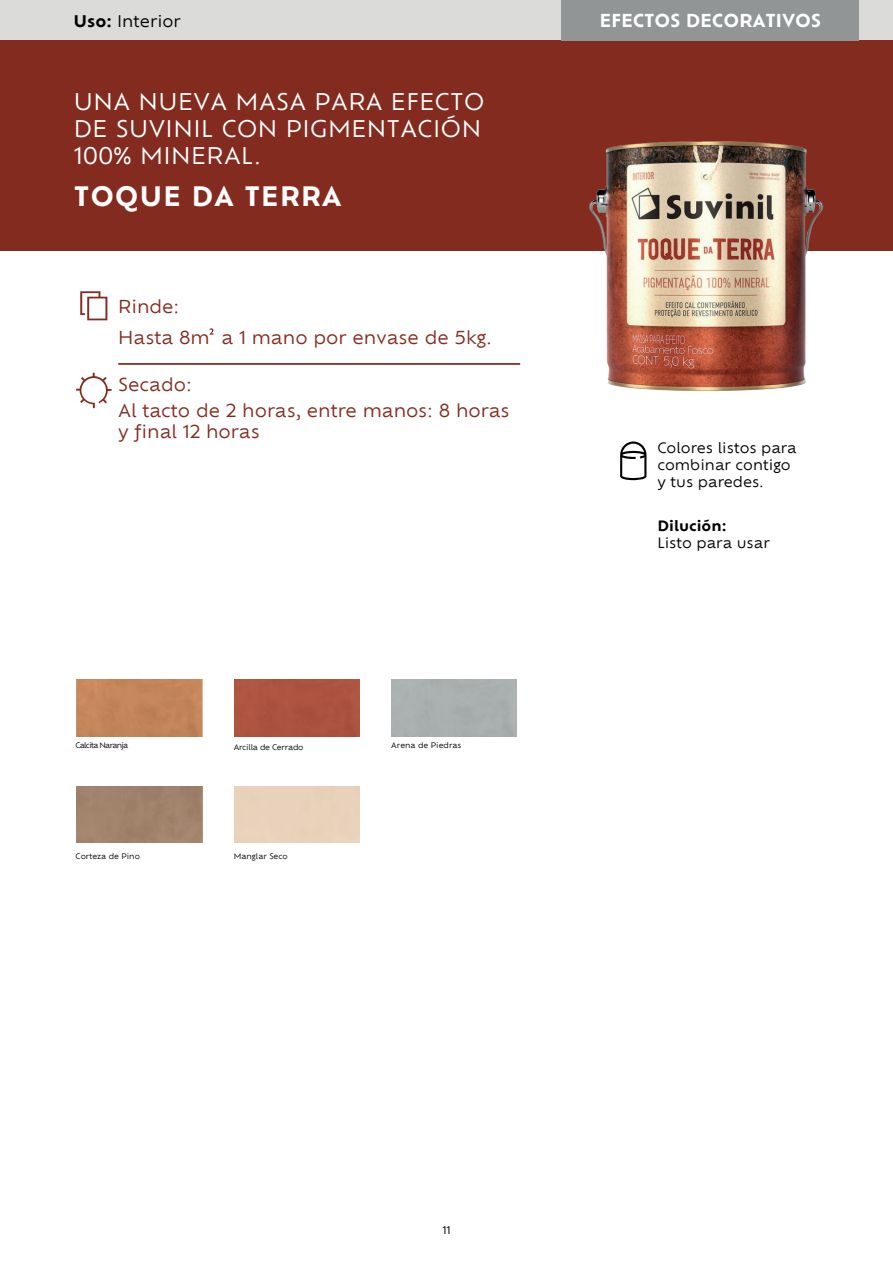
<style>
.page{position:relative;width:893px;height:1263px;background:#fff}
.page>*{position:absolute;margin:0;border:0;box-sizing:border-box;transform-origin:0 0}
.t1{font:700 26.25px "Suvinil Sans";letter-spacing:.03em;color:#fff}
.t2{font:22.5px/27px "Suvinil Sans";letter-spacing:.02em;color:#fff}
.t3{font:17.55px/30.9px "Suvinil Sans";color:#842b1f}
.t4{font:700 17.55px "Suvinil Sans";letter-spacing:-.015em;color:#fff}
.t5{font:15.75px "Suvinil Sans";color:#000001}
.t6{font:13.95px/16.8px "Suvinil Sans";color:#000001}
.t7{font:700 13.95px "Suvinil Sans";color:#000001}
.t8{font:10.5px "Suvinil Sans";color:#000001}
.t9{font:7.5px "Suvinil Sans";color:#000001}
.t10{font:7.5px "Suvinil Sans";letter-spacing:-.025em;color:#000001}
.t11{font:7.5px "Suvinil Sans";letter-spacing:-.095em;color:#000001}
.s1{font-weight:700}
</style>
<div class="page">
<div style="left:0;top:40px;width:893px;height:211px;background:#842b1f"></div>
<div style="left:0;top:0;width:893px;height:40px;background:#dbdcda"></div>
<svg style="left:80px;top:291px;width:27px;height:29px"></svg>
<svg style="left:76px;top:373px;width:36px;height:35px"></svg>
<hr style="left:118px;top:363px;width:402px;height:2px;background:#842b1f">
<svg style="left:620px;top:441px;width:26px;height:39px"></svg>
<div style="left:77px;top:680px;width:125px;height:56px;background:#c3845a"></div>
<div style="left:234px;top:680px;width:126px;height:56px;background:#ab5440"></div>
<div style="left:77px;top:786px;width:125px;height:57px;background:#a1826b"></div>
<img style="left:589px;top:141px;width:235px;height:250px">
<svg style="left:591px;top:203px;width:16px;height:46px"></svg>
<svg style="left:805px;top:203px;width:16px;height:47px"></svg>
<div style="left:561px;top:0;width:298px;height:40px;background:#929595"></div>
<svg style="left:209px;top:328px;width:5px;height:7px"></svg>
<p class="t5" style="left:74px;top:10px;width:109px"><span class="s1">Uso:</span> Interior</p>
<p class="t2" style="left:74px;top:87px;width:412px">UNA NUEVA MASA PARA EFECTO<br>DE SUVINIL CON PIGMENTACIÓN<br>100% MINERAL.</p>
<h1 class="t1" style="left:74px;top:178px;width:269px">TOQUE DA TERRA</h1>
<p class="t3" style="left:118px;top:290px;width:375px">Rinde:<br>Hasta 8m a 1 mano por envase de 5kg.</p>
<p class="t3" style="left:118px;top:371px;width:393px;line-height:26px">Secado:<br>Al tacto de 2 horas, entre manos: 8 horas</p>
<p class="t3" style="left:118px;top:416px;width:143px">y final 12 horas</p>
<p class="t11" style="left:76px;top:740px;width:54px">Calcita Naranja</p>
<p class="t10" style="left:234px;top:742px;width:71px">Arcilla de Cerrado</p>
<p class="t9" style="left:391px;top:740px;width:72px">Arena de Piedras</p>
<p class="t9" style="left:76px;top:851px;width:66px">Corteza de Pino</p>
<p class="t9" style="left:234px;top:851px;width:56px">Manglar Seco</p>
<p class="t4" style="left:599px;top:8px;width:223px">EFECTOS DECORATIVOS</p>
<p class="t6" style="left:657px;top:439px;width:141px">Colores listos para combinar contigo y tus paredes.</p>
<p class="t7" style="left:657px;top:516px;width:71px">Dilución:</p>
<p class="t6" style="left:657px;top:533px;width:114px">Listo para usar</p>
<p class="t8" style="left:442px;top:1222px;width:10px">11</p>
</div>
